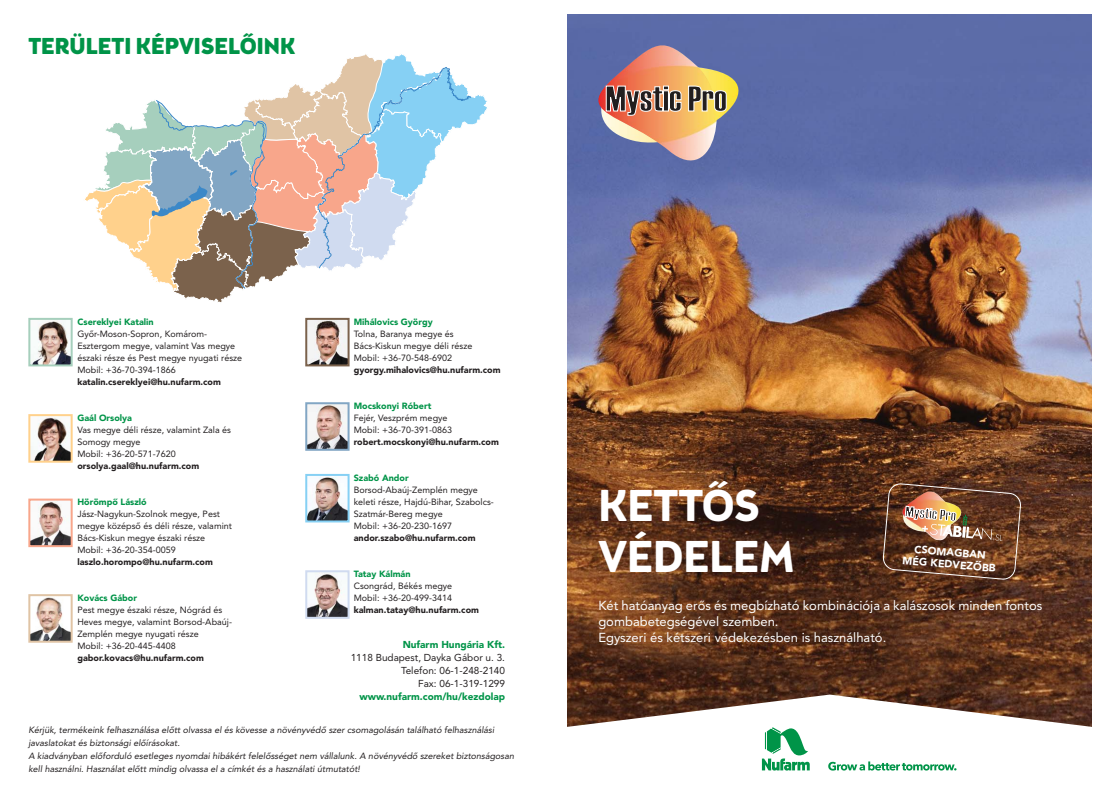
<style>
.page{position:relative;width:1106px;height:808px;background:#fff}
.page>*{position:absolute;margin:0;border:0;box-sizing:border-box;transform-origin:0 0}
.t1{font:700 44px/51px "Brooklyn Samuels Five";color:#fff}
.t2{font:900 22.8px "Brooklyn Samuels Five";color:#009448}
.t3{font:13px/16px "Avenir LT";color:#fff}
.t4{font:900 10.5px/12px "Avenir LT";color:#fff;text-align:center}
.t5{font:10px/13px "Avenir LT";color:#231f20;text-align:right}
.t6{font:900 10px "Avenir LT";color:#009448}
.t7{font:9px/12px "Avenir LT";color:#231f20}
.t8{font:italic 9px/13px "Avenir LT";color:#231f20}
.t9{font:900 9px "Avenir LT";color:#231f20}
.t10{font:900 9px "Avenir LT";color:#009448}
</style>
<div class="page">
<img style="left:567px;top:14px;width:524px;height:680px">
<svg style="left:567px;top:694px;width:525px;height:77px"></svg>
<svg style="left:762px;top:727px;width:47px;height:43px"></svg>
<svg style="left:828px;top:761px;width:128px;height:9px"></svg>
<img style="left:717px;top:65px;width:21px;height:78px">
<img style="left:598px;top:45px;width:119px;height:115px">
<svg style="left:605px;top:85px;width:76px;height:31px;background:#a07767"></svg>
<svg style="left:688px;top:85px;width:39px;height:27px"></svg>
<img style="left:882px;top:483px;width:139px;height:97px">
<svg style="left:85px;top:54px;width:402px;height:248px"></svg>
<img style="left:31px;top:321px;width:39px;height:42px">
<div style="left:28px;top:318px;width:45px;height:48px;border:2px solid #a6cfbc"></div>
<img style="left:31px;top:417px;width:39px;height:43px">
<div style="left:28px;top:414px;width:45px;height:49px;border:2px solid #ffd18c"></div>
<img style="left:31px;top:502px;width:39px;height:42px">
<div style="left:28px;top:499px;width:45px;height:48px;border:2px solid #f8a68b"></div>
<img style="left:31px;top:597px;width:39px;height:43px">
<div style="left:28px;top:594px;width:45px;height:49px;border:2px solid #e0c4a5"></div>
<img style="left:308px;top:321px;width:38px;height:42px">
<div style="left:305px;top:318px;width:44px;height:48px;border:2px solid #7b624c"></div>
<img style="left:308px;top:405px;width:38px;height:43px">
<div style="left:305px;top:402px;width:44px;height:49px;border:2px solid #82a6c4"></div>
<img style="left:308px;top:477px;width:38px;height:42px">
<div style="left:305px;top:474px;width:44px;height:48px;border:2px solid #86d0f4"></div>
<img style="left:308px;top:573px;width:38px;height:43px">
<div style="left:305px;top:570px;width:44px;height:49px;border:2px solid #d0dbf0"></div>
<h2 class="t2" style="left:28px;top:33px;width:268px">TERÜLETI KÉPVISELŐINK</h2>
<p class="t10" style="left:77px;top:318px;width:78px">Csereklyei Katalin</p>
<p class="t7" style="left:77px;top:328px;width:166px">Gyôr-Moson-Sopron, Komárom-Esztergom megye, valamint Vas megye északi része és Pest megye nyugati része Mobil: +36-70-394-1866</p>
<p class="t9" style="left:77px;top:378px;width:145px">katalin.csereklyei@hu.nufarm.com</p>
<p class="t10" style="left:77px;top:414px;width:56px">Gaál Orsolya</p>
<p class="t7" style="left:77px;top:424px;width:155px">Vas megye déli része, valamint Zala és<br>Somogy megye<br>Mobil: +36-20-571-7620</p>
<p class="t9" style="left:77px;top:462px;width:123px">orsolya.gaal@hu.nufarm.com</p>
<p class="t10" style="left:77px;top:498px;width:71px">Hörömpô László</p>
<p class="t7" style="left:77px;top:508px;width:156px">Jász-Nagykun-Szolnok megye, Pest megye középsô és déli része, valamint<br>Bács-Kiskun megye északi része<br>Mobil: +36-20-354-0059</p>
<p class="t9" style="left:77px;top:558px;width:137px">laszlo.horompo@hu.nufarm.com</p>
<p class="t10" style="left:77px;top:594px;width:61px">Kovács Gábor</p>
<p class="t7" style="left:77px;top:604px;width:156px">Pest megye északi része, Nógrád és<br>Heves megye, valamint Borsod-Abaúj-<br>Zemplén megye nyugati része<br>Mobil: +36-20-445-4408</p>
<p class="t9" style="left:77px;top:654px;width:128px">gabor.kovacs@hu.nufarm.com</p>
<p class="t10" style="left:354px;top:318px;width:81px">Mihálovics György</p>
<p class="t7" style="left:354px;top:328px;width:120px">Tolna, Baranya megye és<br>Bács-Kiskun megye déli része<br>Mobil: +36-70-548-6902</p>
<p class="t9" style="left:354px;top:366px;width:148px">gyorgy.mihalovics@hu.nufarm.com</p>
<p class="t10" style="left:354px;top:402px;width:79px">Mocskonyi Róbert</p>
<p class="t7" style="left:354px;top:412px;width:100px">Fejér, Veszprém megye<br>Mobil: +36-70-391-0863</p>
<p class="t9" style="left:354px;top:438px;width:147px">robert.mocskonyi@hu.nufarm.com</p>
<p class="t10" style="left:354px;top:474px;width:56px">Szabó Andor</p>
<p class="t7" style="left:354px;top:484px;width:142px">Borsod-Abaúj-Zemplén megye keleti része, Hajdú-Bihar, Szabolcs-<br>Szatmár-Bereg megye<br>Mobil: +36-20-230-1697</p>
<p class="t9" style="left:354px;top:534px;width:123px">andor.szabo@hu.nufarm.com</p>
<p class="t10" style="left:354px;top:570px;width:58px">Tatay Kálmán</p>
<p class="t7" style="left:354px;top:580px;width:100px">Csongrád, Békés megye<br>Mobil: +36-20-499-3414</p>
<p class="t9" style="left:354px;top:606px;width:127px">kalman.tatay@hu.nufarm.com</p>
<p class="t6" style="left:403px;top:641px;width:104px">Nufarm Hungária Kft.</p>
<p class="t5" style="left:351px;top:652px;width:156px">1118 Budapest, Dayka Gábor u. 3.<br>Telefon: 06-1-248-2140<br>Fax: 06-1-319-1299</p>
<p class="t6" style="left:359px;top:693px;width:147px">www.nufarm.com/hu/kezdolap</p>
<p class="t8" style="left:28px;top:724px;width:487px">Kérjük, termékeink felhasználása elôtt olvassa el és kövesse a növényvédô szer csomagolásán található felhasználási javaslatokat és biztonsági elôírásokat.<br>A kiadványban elôforduló esetleges nyomdai hibákért felelôsséget nem vállalunk. A növényvédô szereket biztonságosan kell használni. Használat elôtt mindig olvassa el a címkét és a használati útmutatót!</p>
<h1 class="t1" style="left:598px;top:484px;width:197px">KETTŐS<br>VÉDELEM</h1>
<p class="t4" style="left:904px;top:543px;width:95px;rotate:5deg">CSOMAGBAN<br>MÉG KEDVEZÔBB</p>
<h3 class="t3" style="left:598px;top:598px;width:445px">Két hatóanyag erôs és megbízható kombinációja a kalászo s o k mind e n fontos gombabetegségével szemben.<br>Egyszeri és kétszeri védekezésben is használható.</h3>
</div>
